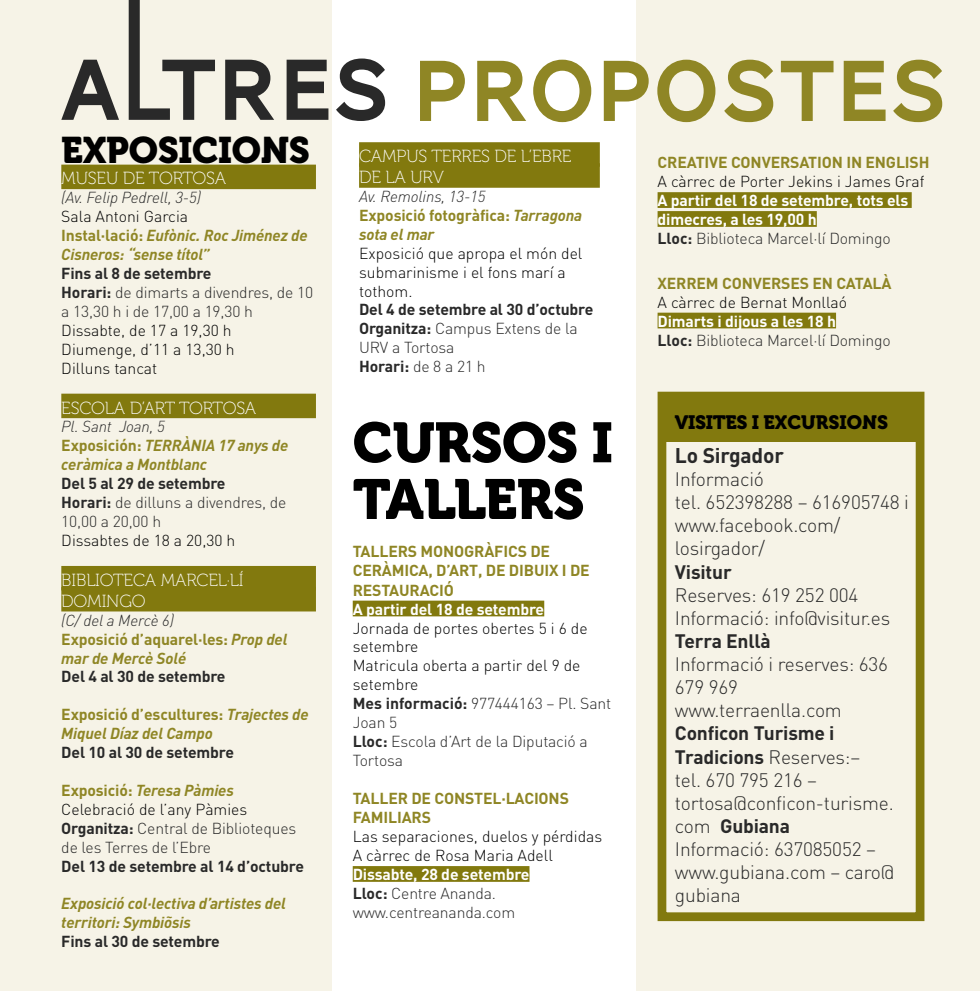
<style>
.page{position:relative;width:980px;height:991px;background:#fff}
.page>*{position:absolute;margin:0;border:0;box-sizing:border-box;transform-origin:0 0}
.t1{font:56px/56.7px "Museo 900";letter-spacing:-.01em;color:#000}
.t2{font:36.75px "Museo 900";letter-spacing:-.01em;color:#000}
.t3{font:700 21px "DIN";letter-spacing:-.01em;color:#292929}
.t4{font:300 19.25px/23.1px "DIN";letter-spacing:-.01em;color:#292929}
.t5{font:19.25px "Museo 900";color:#000}
.t6{font:700 19.25px "DIN";letter-spacing:-.01em;color:#292929}
.t7{font:17.5px/21px "Museo 100";letter-spacing:-.01em;color:#fff}
.t8{font:300 15.75px/18.9px "DIN";color:#000}
.t9{font:300 15.75px/18.9px "DIN";letter-spacing:-.01em;color:#292929}
.t10{font:700 15.75px/18.9px "DIN";letter-spacing:-.01em;color:#8f8625}
.t11{font:italic 700 15.75px/18.9px "DIN";letter-spacing:-.01em;color:#8f8625}
.t12{font:700 15.75px/18.9px "DIN";letter-spacing:-.01em;color:#292929}
.t13{font:700 15.75px/18.9px "DIN";letter-spacing:-.01em;color:#fff}
.t14{font:italic 300 15.75px "DIN";letter-spacing:-.01em;color:#292929}
.s1{font-weight:300;font-style:normal;color:#000}
.s2{font-style:normal}
.s3{font-weight:700}
.s4{font-weight:300;color:#292929}
.s5{font-weight:300;font-style:italic;color:#292929}
.s6{font-style:italic}
.s7{font-weight:700;color:#8f8625}
.s8{font-weight:700;font-style:italic;color:#8f8625}
.s9{color:#000}
.s10{font-weight:300}
.s11{font-weight:700;color:#292929}
.s12{color:#292929}
.s13{font-weight:700;color:#fff}
</style>
<div class="page">
<div style="left:636px;top:0;width:343px;height:990px;background:#f6f3e7"></div>
<div style="left:0;top:0;width:332px;height:990px;background:#f6f3e7"></div>
<svg style="left:61px;top:0;width:324px;height:121px"></svg>
<svg style="left:420px;top:60px;width:522px;height:62px"></svg>
<div style="left:657px;top:391px;width:267px;height:530px;border:9px solid #82790e"></div>
<div style="left:660px;top:400px;width:261px;height:41px;background:#82790e"></div>
<div style="left:657px;top:192px;width:254px;height:16px;background:#82790e"></div>
<div style="left:657px;top:211px;width:159px;height:16px;background:#82790e"></div>
<div style="left:657px;top:312px;width:179px;height:16px;background:#82790e"></div>
<div style="left:353px;top:600px;width:191px;height:16px;background:#82790e"></div>
<div style="left:353px;top:866px;width:176px;height:15px;background:#82790e"></div>
<div style="left:61px;top:165px;width:255px;height:24px;background:#82790e"></div>
<div style="left:61px;top:393px;width:255px;height:25px;background:#82790e"></div>
<div style="left:61px;top:566px;width:255px;height:24px;background:#82790e"></div>
<div style="left:61px;top:587px;width:255px;height:24px;background:#82790e"></div>
<div style="left:359px;top:142px;width:240px;height:25px;background:#82790e"></div>
<div style="left:359px;top:163px;width:240px;height:25px;background:#82790e"></div>
<h2 class="t2" style="left:61px;top:130px;width:250px">EXPOSICIONS</h2>
<p class="t7" style="left:61px;top:168px;width:166px">MUSEU DE TORTOSA</p>
<p class="t14" style="left:61px;top:188px;width:141px">(Av. Felip Pedrell, 3-5)</p>
<p class="t11" style="left:61px;top:206px;width:248px"><span class="s1">Sala Antoni Garcia<br></span><span class="s2">Instal·lació:</span> Eufònic. Roc Jiménez de<br>Cisneros: “sense títol”</p>
<p class="t9" style="left:61px;top:264px;width:253px"><span class="s3">Fins al 8 de setembre<br>Horari:</span> de dimarts a divendres, de 10 a 13,30 h i de 17,00 a 19,30 h</p>
<p class="t8" style="left:61px;top:320px;width:175px">Dissabte, de 17 a 19,30 h<br>Diumenge, d’11 a 13,30 h<br>Dilluns tancat</p>
<p class="t7" style="left:61px;top:397px;width:196px">ESCOLA D’ART TORTOSA</p>
<p class="t11" style="left:61px;top:416px;width:228px"><span class="s4">Pl. Sant Joan, 5<br></span><span class="s2">Exposición:</span> TERRÀNIA 17 anys de ceràmica a Montblanc</p>
<p class="t9" style="left:61px;top:474px;width:227px"><span class="s3">Del 5 al 29 de setembre<br>Horari:</span> de dilluns a divendres, de<br>10,00 a 20,00 h</p>
<p class="t8" style="left:61px;top:530px;width:176px">Dissabtes de 18 a 20,30 h</p>
<p class="t7" style="left:61px;top:569px;width:184px">BIBLIOTECA MARCEL·LÍ<br>DOMINGO</p>
<p class="t10" style="left:61px;top:610px;width:228px"><span class="s5">(C/ del a Mercè 6)<br></span>Exposició d’aquarel·les: <span class="s6">Prop del mar de Mercè Solé</span></p>
<p class="t12" style="left:61px;top:666px;width:166px">Del 4 al 30 de setembre</p>
<p class="t11" style="left:61px;top:704px;width:249px"><span class="s2">Exposició d’escultures:</span> Trajectes de<br>Miquel Díaz del Campo</p>
<p class="t12" style="left:61px;top:742px;width:174px">Del 10 al 30 de setembre</p>
<p class="t9" style="left:61px;top:780px;width:236px"><span class="s7">Exposició:</span> <span class="s8">Teresa Pàmies<br></span><span class="s9">Celebració de l’any Pàmies<br></span><span class="s3">Organitza:</span> Central de Biblioteques de les Terres de l’Ebre</p>
<p class="t12" style="left:61px;top:855px;width:244px">Del 13 de setembre al 14 d’octubre</p>
<p class="t11" style="left:61px;top:893px;width:226px">Exposició col·lectiva d’artistes del territori: Symbiõsis</p>
<p class="t12" style="left:61px;top:931px;width:160px">Fins al 30 de setembre</p>
<p class="t7" style="left:359px;top:146px;width:214px">CAMPUS TERRES DE L’EBRE<br>DE LA URV</p>
<p class="t10" style="left:359px;top:186px;width:224px"><span class="s5">Av. Remolins, 13-15<br></span>Exposició fotogràfica: <span class="s6">Tarragona sota el mar</span></p>
<p class="t8" style="left:359px;top:243px;width:225px">Exposició que apropa el món del submarinisme i el fons marí a tothom.</p>
<p class="t12" style="left:359px;top:299px;width:236px">Del 4 de setembre al 30 d’octubre<br>Organitza: <span class="s10">Campus Extens de la<br>URV a Tortosa<br></span>Horari: <span class="s10">de 8 a 21 h</span></p>
<h1 class="t1" style="left:353px;top:415px;width:262px">CURSOS I<br>TALLERS</h1>
<p class="t10" style="left:353px;top:541px;width:238px">TALLERS MONOGRÀFICS DE<br>CERÀMICA, D’ART, DE DIBUIX I DE<br>RESTAURACIÓ</p>
<p class="t13" style="left:353px;top:598px;width:193px">A partir del 18 de setembre</p>
<p class="t8" style="left:353px;top:618px;width:260px">Jornada de portes obertes 5 i 6 de setembre<br>Matricula oberta a partir del 9 de setembre<br><span class="s11">Mes informació:</span> <span class="s12">977444163 – Pl. Sant<br>Joan 5<br></span><span class="s11">Lloc:</span> <span class="s12">Escola d’Art de la Diputació a<br>Tortosa</span></p>
<p class="t10" style="left:353px;top:788px;width:218px">TALLER DE CONSTEL·LACIONS<br>FAMILIARS</p>
<p class="t8" style="left:353px;top:826px;width:251px">Las separaciones, duelos y pérdidas<br>A càrrec de Rosa Maria Adell</p>
<p class="t9" style="left:353px;top:864px;width:178px"><span class="s13">Dissabte, 28 de setembre<br></span><span class="s3">Lloc:</span> Centre Ananda. www.centreananda.com</p>
<p class="t10" style="left:657px;top:152px;width:273px">CREATIVE CONVERSATION IN ENGLISH</p>
<p class="t8" style="left:657px;top:172px;width:268px">A càrrec de Porter Jekins i James Graf</p>
<p class="t13" style="left:657px;top:190px;width:252px">A partir del 18 de setembre, tots els dimecres, a les 19,00 h<br><span class="s12">Lloc:</span> <span class="s4">Biblioteca Marcel·lí Domingo</span></p>
<p class="t10" style="left:657px;top:273px;width:235px">XERREM CONVERSES EN CATALÀ</p>
<p class="t8" style="left:657px;top:292px;width:191px">A càrrec de Bernat Monllaó</p>
<p class="t9" style="left:657px;top:311px;width:234px"><span class="s13">Dimarts i dijous a les 18 h<br></span><span class="s3">Lloc:</span> Biblioteca Marcel·lí Domingo</p>
<p class="t5" style="left:675px;top:411px;width:215px">VISITES I EXCURSIONS</p>
<h3 class="t3" style="left:675px;top:441px;width:110px">Lo Sirgador</h3>
<p class="t4" style="left:675px;top:467px;width:235px">Informació<br>tel. 652398288 – 616905748 i www.facebook.com/ losirgador/</p>
<p class="t6" style="left:675px;top:559px;width:58px">Visitur</p>
<p class="t4" style="left:675px;top:583px;width:217px">Reserves: 619 252 004<br>Informació: info@visitur.es</p>
<p class="t6" style="left:675px;top:628px;width:97px">Terra Enllà</p>
<p class="t4" style="left:675px;top:652px;width:215px">Informació i reserves: 636<br>679 969 www.terraenlla.com</p>
<p class="t4" style="left:675px;top:721px;width:221px"><span class="s3">Conficon Turisme i<br>Tradicions</span> Reserves:–<br>tel. 670 795 216 – tortosa@conficon-turisme. com <span class="s3">Gubiana<br></span>Informació: 637085052 – www.gubiana.com – caro@ gubiana</p>
</div>
